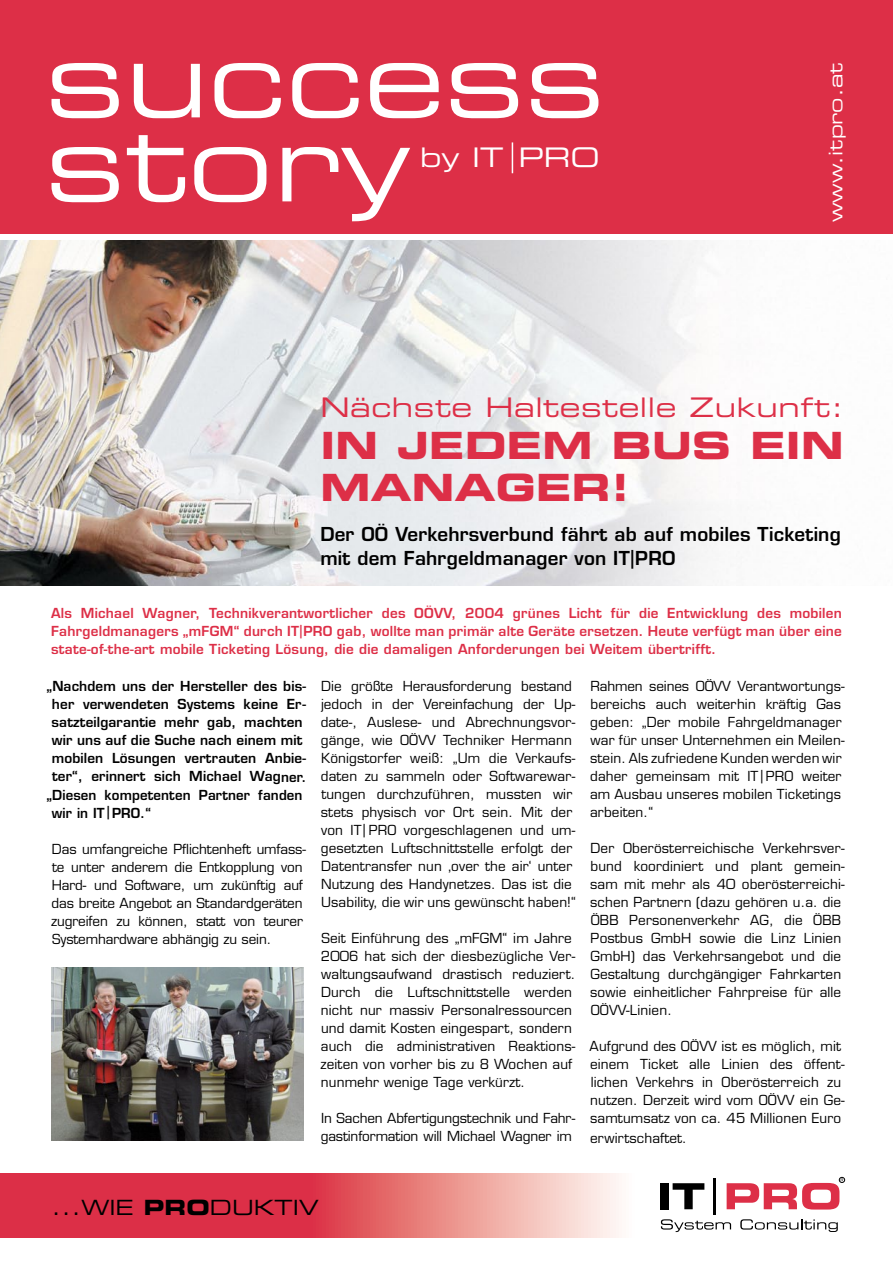
<style>
.page{position:relative;width:893px;height:1263px;background:#fff}
.page>*{position:absolute;margin:0;border:0;box-sizing:border-box;transform-origin:0 0}
.t1{font:105px/84px "Eurostile LT Std Ex 2";color:#fff}
.t2{font:37.5px/42px "Eurostile LT Std Bold Ex 2";letter-spacing:.01em;color:#dd2f47}
.t3{font:27px "Eurostile LT Std Ex 2";letter-spacing:.02em;color:#dd2f47}
.t4{font:27px "Eurostile LT Std Ex 2";color:#fff}
.t5{font:21px "Eurostile LT Std Ex 2";color:#000}
.t6{font:600 18.75px/24px "Eurostile LT Std";letter-spacing:.01em;color:#000}
.t7{font:18.75px "Eurostile LT Std Ex 2";color:#fff}
.t8{font:13.5px/18px "Eurostile LT Std";letter-spacing:.01em;color:#000}
.t9{font:600 13.5px/18px "Eurostile LT Std";letter-spacing:.02em;color:#dd2f47;text-align:justify}
.t10{font:13.5px/18px "Eurostile LT Std";letter-spacing:-.01em;color:#000}
.t11{font:600 13.5px "Eurostile LT Std";letter-spacing:.01em;color:#000}
.s1{font-family:"Eurostile LT Std Bold Ex 2"}
</style>
<div class="page">
<img style="left:0;top:241px;width:713px;height:344px">
<div style="left:0;top:0;width:893px;height:234px;background:#dd2f47"></div>
<hr style="left:512px;top:142px;width:1px;height:31px;background:#fff">
<img style="left:51px;top:968px;width:252px;height:173px">
<svg style="left:0;top:1174px;width:792px;height:63px;background:#e77881"></svg>
<div style="left:660px;top:1183px;width:8px;height:26px;background:#000"></div>
<svg style="left:673px;top:1183px;width:31px;height:26px"></svg>
<hr style="left:713px;top:1178px;width:3px;height:36px;background:#000">
<svg style="left:727px;top:1177px;width:118px;height:32px"></svg>
<svg style="left:661px;top:1219px;width:70px;height:13px"></svg>
<svg style="left:740px;top:1219px;width:98px;height:13px"></svg>
<h1 class="t1" style="left:45px;top:35px;width:561px">success story</h1>
<h3 class="t4" style="left:420px;top:139px;width:181px">by IT PRO</h3>
<h3 class="t7" style="left:823px;top:222px;width:161px;rotate:-90deg">www.itpro.at</h3>
<h3 class="t3" style="left:320px;top:389px;width:525px">Nächste Haltestelle Zukunft:</h3>
<h2 class="t2" style="left:320px;top:424px;width:525px">IN JEDEM BUS EIN<br>MANAGER!</h2>
<h3 class="t6" style="left:320px;top:522px;width:522px">Der OÖ Verkehrsverbund fährt ab auf mobiles Ticketing mit dem Fahrgeldmanager von IT|PRO</h3>
<p class="t9" style="left:51px;top:604px;width:792px">Als Michael Wagner, Technikverantwortlicher des OÖVV, 2004 grünes Licht für die Entwicklung des mobilen Fahrgeldmanagers „mFGM“ durch IT|PRO gab, wollte man primär alte Geräte ersetzen. Heute verfügt man über eine state-of-the-art mobile Ticketing Lösung, die die damaligen Anforderungen bei Weitem übertrifft.</p>
<p class="t11" style="left:46px;top:678px;width:261px">„Nachdem uns der Hersteller des bis-</p>
<p class="t11" style="left:52px;top:696px;width:256px">her verwendeten Systems keine Er-</p>
<p class="t11" style="left:52px;top:714px;width:252px">satzteilgarantie mehr gab, machten</p>
<p class="t11" style="left:52px;top:732px;width:252px">wir uns auf die Suche nach einem mit</p>
<p class="t11" style="left:52px;top:750px;width:256px">mobilen Lösungen vertrauten Anbie-</p>
<p class="t11" style="left:52px;top:768px;width:256px">ter“, erinnert sich Michael Wagner.</p>
<p class="t11" style="left:47px;top:786px;width:257px">„Diesen kompetenten Partner fanden</p>
<p class="t11" style="left:52px;top:804px;width:101px">wir in IT|PRO.“</p>
<p class="t10" style="left:51px;top:840px;width:256px">Das umfangreiche Pflichtenheft umfass&shy;te unter anderem die Entkopplung von Hard- und Software, um zukünftig auf das breite Angebot an Standardgeräten zugreifen zu können, statt von teurer Systemhardware abhängig zu sein.</p>
<p class="t8" style="left:590px;top:677px;width:256px">Rahmen seines OÖVV Verantwortungs&shy;bereichs auch weiterhin kräftig Gas geben: „Der mobile Fahrgeldmanager war für unser Unternehmen ein Meilen&shy;stein. Als zufriedene Kunden werden wir daher gemeinsam mit IT|PRO weiter am Ausbau unseres mobilen Ticketings arbeiten.“</p>
<p class="t8" style="left:590px;top:839px;width:256px">Der Oberösterreichische Verkehrsver&shy;bund koordiniert und plant gemein&shy;sam mit mehr als 40 oberösterreichi&shy;schen Partnern (dazu gehören u.a. die ÖBB Personenverkehr AG, die ÖBB Postbus GmbH sowie die Linz Linien GmbH) das Verkehrsangebot und die Gestaltung durchgängiger Fahrkarten sowie einheitlicher Fahrpreise für alle OÖVV-Linien.</p>
<p class="t8" style="left:590px;top:1037px;width:256px">Aufgrund des OÖVV ist es möglich, mit einem Ticket alle Linien des öffent&shy;lichen Verkehrs in Oberösterreich zu nutzen. Derzeit wird vom OÖVV ein Ge&shy;samtumsatz von ca. 45 Millionen Euro</p>
<p class="t8" style="left:590px;top:1129px;width:98px">erwirtschaftet.</p>
<p class="t8" style="left:321px;top:678px;width:257px">Die größte Herausforderung bestand jedoch in der Vereinfachung der Up&shy;date-, Auslese- und Abrechnungsvor&shy;gänge, wie OÖVV Techniker Hermann Königstorfer weiß: „Um die Verkaufs&shy;daten zu sammeln oder Softwarewar&shy;tungen durchzuführen, mussten wir stets physisch vor Ort sein. Mit der von IT| PRO vorgeschlagenen und um&shy;gesetzten Luftschnittstelle erfolgt der Datentransfer nun ‚over the air‘ unter Nutzung des Handynetzes. Das ist die Usability, die wir uns gewünscht haben!“</p>
<p class="t8" style="left:320px;top:929px;width:256px">Seit Einführung des „mFGM“ im Jahre 2006 hat sich der diesbezügliche Ver&shy;waltungsaufwand drastisch reduziert.<br>Durch die Luftschnittstelle werden nicht nur massiv Personalressourcen und damit Kosten eingespart, sondern auch die administrativen Reaktions&shy;zeiten von vorher bis zu 8 Wochen auf nunmehr wenige Tage verkürzt.</p>
<p class="t10" style="left:321px;top:1109px;width:256px">In Sachen Abfertigungstechnik und Fahr&shy;gastinformation will Michael Wagner im</p>
<h3 class="t5" style="left:51px;top:1193px;width:270px">...WIE <span class="s1">PRO</span>DUKTIV</h3>
</div>
